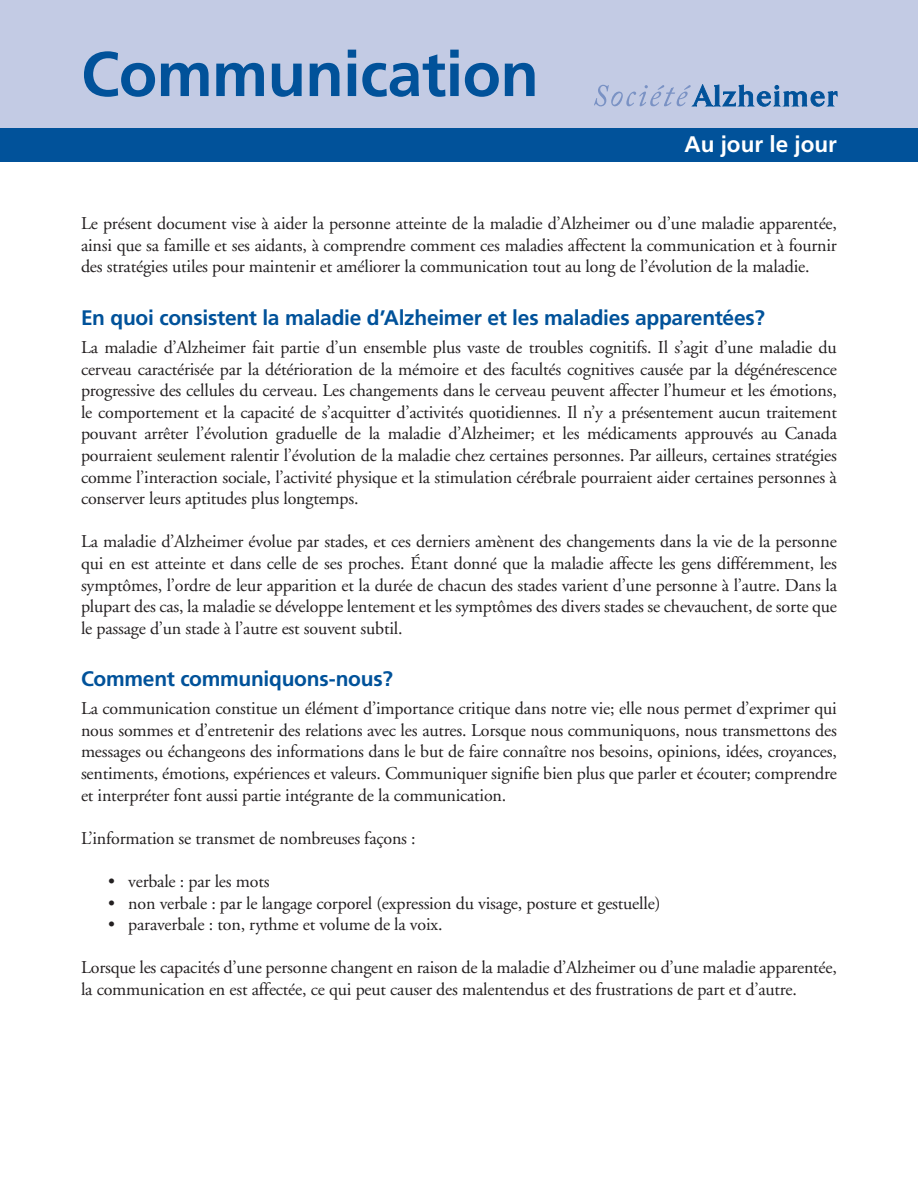
<style>
.page{position:relative;width:918px;height:1188px;background:#fff}
.page>*{position:absolute;margin:0;border:0;box-sizing:border-box;transform-origin:0 0}
.t1{font:700 63px "Frutiger";letter-spacing:-.01em;color:#01529a}
.t2{font:700 22.5px "Frutiger";color:#fff}
.Headline_1{font:700 21px "Frutiger";letter-spacing:-.015em;color:#01529a}
.Paragraph_Style_1{font:18px/21.6px "Adobe Garamond";letter-spacing:-.01em;color:#231f20;text-align:justify}
</style>
<div class="page">
<div style="left:0;top:0;width:918px;height:128px;background:#c3cbe4"></div>
<div style="left:0;top:128px;width:918px;height:34px;background:#01529a"></div>
<svg style="left:594px;top:84px;width:243px;height:23px"></svg>
<p class="t1" style="left:81px;top:37px;width:459px">Communication</p>
<p class="t2" style="left:684px;top:131px;width:154px">Au jour le jour</p>
<p class="Paragraph_Style_1" style="left:81px;top:213px;width:758px">Le présent document vise à aider la personne atteinte de la maladie d’Alzheimer ou d’une maladie apparentée, ainsi que sa famille et ses aidants, à comprendre comment ces maladies affectent la communication et à fournir des stratégies utiles pour maintenir et améliorer la communication tout au long de l’évolution de la maladie.</p>
<p class="Headline_1" style="left:81px;top:305px;width:686px">En quoi consistent la maladie d’Alzheimer et les maladies apparentées?</p>
<p class="Paragraph_Style_1" style="left:81px;top:337px;width:758px">La maladie d’Alzheimer fait partie d’un ensemble plus vaste de troubles cognitifs. Il s’agit d’une maladie du cerveau caractérisée par la détérioration de la mémoire et des facultés cognitives causée par la dégénérescence progressive des cellules du cerveau. Les changements dans le cerveau peuvent affecter l’humeur et les émotions, le comportement et la capacité de s’acquitter d’activités quotidiennes. Il n’y a présentement aucun traitement pouvant arrêter l’évolution graduelle de la maladie d’Alzheimer; et les médicaments approuvés au Canada pourraient seulement ralentir l’évolution de la maladie chez certaines personnes. Par ailleurs, certaines stratégies comme l’interaction sociale, l’activité physique et la stimulation cérébrale pourraient aider certaines personnes à conserver leurs aptitudes plus longtemps.</p>
<p class="Paragraph_Style_1" style="left:81px;top:531px;width:758px">La maladie d’Alzheimer évolue par stades, et ces derniers amènent des changements dans la vie de la personne qui en est atteinte et dans celle de ses proches. Étant donné que la maladie affecte les gens différemment, les symptômes, l’ordre de leur apparition et la durée de chacun des stades varient d’une personne à l’autre. Dans la plupart des cas, la maladie se développe lentement et les symptômes des divers stades se chevauchent, de sorte que le passage d’un stade à l’autre est souvent subtil.</p>
<p class="Headline_1" style="left:81px;top:666px;width:314px">Comment communiquons-nous?</p>
<p class="Paragraph_Style_1" style="left:81px;top:698px;width:758px">La communication constitue un élément d’importance critique dans notre vie; elle nous permet d’exprimer qui nous sommes et d’entretenir des relations avec les autres. Lorsque nous communiquons, nous transmettons des messages ou échangeons des informations dans le but de faire connaître nos besoins, opinions, idées, croyances, sentiments, émotions, expériences et valeurs. Communiquer signifie bien plus que parler et écouter; comprendre et interpréter font aussi partie intégrante de la communication.</p>
<p class="Paragraph_Style_1" style="left:81px;top:828px;width:336px">L’information se transmet de nombreuses façons :</p>
<p class="Paragraph_Style_1" style="left:108px;top:871px;width:163px">• verbale : par les mots</p>
<p class="Paragraph_Style_1" style="left:108px;top:893px;width:554px">• non verbale : par le langage corporel (expression du visage, posture et gestuelle)</p>
<p class="Paragraph_Style_1" style="left:108px;top:914px;width:336px">• paraverbale : ton, rythme et volume de la voix.</p>
<p class="Paragraph_Style_1" style="left:81px;top:957px;width:758px">Lorsque les capacités d’une personne changent en raison de la maladie d’Alzheimer ou d’une maladie apparentée, la communication en est affectée, ce qui peut causer des malentendus et des frustrations de part et d’autre.</p>
</div>
